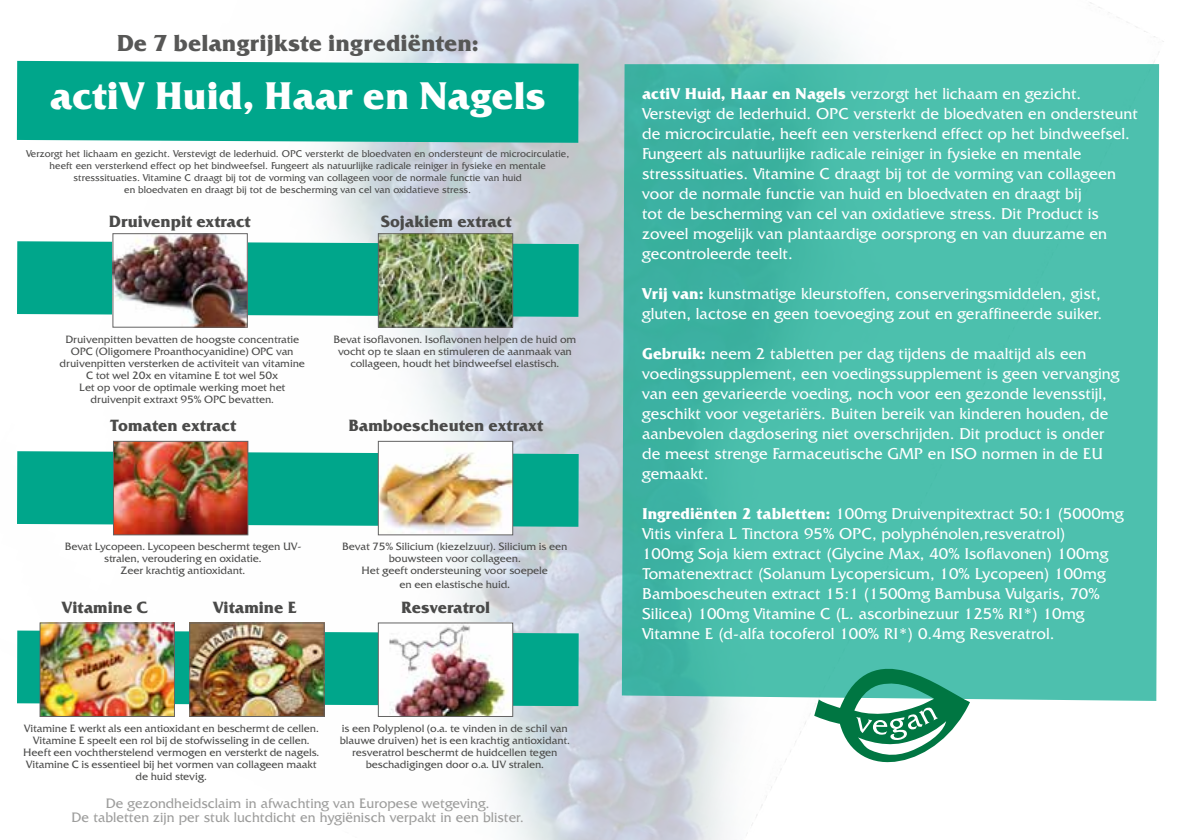
<style>
.page{position:relative;width:1191px;height:840px;background:#fff}
.page>*{position:absolute;margin:0;border:0;box-sizing:border-box;transform-origin:0 0}
.t1{font:700 40px "Friz Quadrata Itc T";color:#fff}
.t2{font:700 24px "Friz Quadrata Itc T";color:#575756}
.t3{font:700 16.8px "Friz Quadrata Itc T";color:#4a4a49}
.t4{font:16px/20px "Friz Quadrata IT Cby BT";color:#fff}
.t5{font:14px/13.8px "Friz Quadrata IT Cby BT";color:#9d9d9c;text-align:center}
.t6{font:11px/12px "Friz Quadrata Itc T";letter-spacing:-.01em;color:#4a4a49;text-align:center}
.t7{font:10px/12px "Friz Quadrata IT Cby BT";color:#4a4a49;text-align:center}
.s1{font-size:12px}
.s2{font-weight:700}
</style>
<div class="page">
<img style="left:16px;top:0;width:1148px;height:839px">
<svg style="left:17px;top:630px;width:561px;height:75px;background:#09a78e"></svg>
<div style="left:17px;top:451px;width:561px;height:75px;background:#00a68b"></div>
<div style="left:17px;top:241px;width:561px;height:75px;background:#00a68b"></div>
<div style="left:17px;top:61px;width:561px;height:82px;background:#00a68b"></div>
<svg style="left:622px;top:64px;width:537px;height:636px;background:#49bcaa"></svg>
<svg style="left:814px;top:663px;width:156px;height:113px"></svg>
<img style="left:380px;top:624px;width:131px;height:90px">
<div style="left:378px;top:622px;width:135px;height:94px;border:1px solid #646363"></div>
<img style="left:380px;top:443px;width:131px;height:90px">
<div style="left:378px;top:441px;width:135px;height:94px;border:1px solid #646363"></div>
<img style="left:380px;top:235px;width:131px;height:90px">
<div style="left:378px;top:233px;width:135px;height:94px;border:1px solid #646363"></div>
<img style="left:115px;top:443px;width:131px;height:90px">
<div style="left:113px;top:441px;width:135px;height:94px;border:1px solid #646363"></div>
<img style="left:115px;top:235px;width:131px;height:90px">
<div style="left:113px;top:233px;width:135px;height:94px;border:1px solid #646363"></div>
<img style="left:42px;top:624px;width:131px;height:90px">
<div style="left:40px;top:622px;width:135px;height:94px;border:1px solid #646363"></div>
<img style="left:191px;top:624px;width:131px;height:90px">
<div style="left:189px;top:622px;width:135px;height:94px;border:1px solid #646363"></div>
<h2 class="t2" style="left:117px;top:29px;width:363px">De 7 belangrijkste ingrediënten:</h2>
<h1 class="t1" style="left:50px;top:72px;width:497px">actiV Huid, Haar en Nagels</h1>
<p class="t7" style="left:26px;top:147px;width:545px">Verzorgt het lichaam en gezicht. Verstevigt de lederhuid. OPC versterkt de bloedvaten en ondersteunt de microcirculatie, heeft een versterkend effect op het bindweefsel. Fungeert als natuurlijke radicale reiniger in fysieke en mentale stresssituaties. Vitamine C draagt bij tot de vorming van collageen voor de normale functie van huid<br>en bloedvaten en draagt bij tot de bescherming van cel van oxidatieve stress.</p>
<p class="t3" style="left:109px;top:211px;width:143px">Druivenpit extract</p>
<p class="t3" style="left:381px;top:211px;width:132px">Sojakiem extract</p>
<p class="t6" style="left:60px;top:333px;width:247px">Druivenpitten bevatten de hoogste concentratie OPC (Oligomere Proanthocyanidine) OPC van druivenpitten versterken de activiteit van vitamine C tot wel 20x en vitamine E tot wel 50x<br>Let op voor de optimale werking moet het druivenpit extraxt 95% OPC bevatten.</p>
<p class="t3" style="left:110px;top:415px;width:127px">Tomaten extract</p>
<p class="t6" style="left:333px;top:333px;width:244px">Bevat isoflavonen. Isoflavonen helpen de huid om vocht op te slaan en stimuleren de aanmaak van collageen, houdt het bindweefsel elastisch.</p>
<p class="t3" style="left:348px;top:415px;width:196px">Bamboescheuten extraxt</p>
<p class="t6" style="left:65px;top:540px;width:238px">Bevat Lycopeen. Lycopeen beschermt tegen UV&shy;stralen, veroudering en oxidatie.<br>Zeer krachtig antioxidant.</p>
<p class="t3" style="left:62px;top:597px;width:88px">Vitamine C</p>
<p class="t3" style="left:213px;top:597px;width:85px">Vitamine E</p>
<p class="t6" style="left:342px;top:540px;width:227px">Bevat 75% Silicium (kiezelzuur). Silicium is een bouwsteen voor collageen.<br>Het geeft ondersteuning voor soepele</p>
<p class="t6" style="left:399px;top:578px;width:112px">en een elastische huid<span class="s1">.</span></p>
<p class="t3" style="left:401px;top:597px;width:91px">Resveratrol</p>
<p class="t6" style="left:23px;top:721px;width:297px">Vitamine E werkt als een antioxidant en beschermt de cellen.<br>Vitamine E speelt een rol bij de stofwisseling in de cellen.<br>Heeft een vochtherstelend vermogen en versterkt de nagels.<br>Vitamine C is essentieel bij het vormen van collageen maakt de huid stevig.</p>
<p class="t6" style="left:340px;top:721px;width:232px">is een Polyplenol (o.a. te vinden in de schil van blauwe druiven) het is een krachtig antioxidant. resveratrol beschermt de huidcellen tegen beschadigingen door o.a. UV stralen.</p>
<p class="t5" style="left:71px;top:795px;width:454px">De gezondheidsclaim in afwachting van Europese wetgeving.<br>De tabletten zijn per stuk luchtdicht en hygiënisch verpakt in een blister.</p>
<p class="t4" style="left:642px;top:83px;width:497px"><span class="s2">actiV Huid, Haar en Nagels</span> verzorgt het lichaam en gezicht.<br>Verstevigt de lederhuid. OPC versterkt de bloedvaten en ondersteunt de microcirculatie, heeft een versterkend effect op het bindweefsel.<br>Fungeert als natuurlijke radicale reiniger in fysieke en mentale stresssituaties. Vitamine C draagt bij tot de vorming van collageen voor de normale functie van huid en bloedvaten en draagt bij<br>tot de bescherming van cel van oxidatieve stress. Dit Product is zoveel mogelijk van plantaardige oorsprong en van duurzame en gecontroleerde teelt.</p>
<p class="t4" style="left:642px;top:283px;width:461px"><span class="s2">Vrij van:</span> kunstmatige kleurstoffen, conserveringsmiddelen, gist, gluten, lactose en geen toevoeging zout en geraffineerde suiker.</p>
<p class="t4" style="left:642px;top:343px;width:479px"><span class="s2">Gebruik:</span> neem 2 tabletten per dag tijdens de maaltijd als een voedingssupplement, een voedingssupplement is geen vervanging van een gevarieerde voeding, noch voor een gezonde levensstijl, geschikt voor vegetariërs. Buiten bereik van kinderen houden, de aanbevolen dagdosering niet overschrijden. Dit product is onder de meest strenge Farmaceutische GMP en ISO normen in de EU gemaakt.</p>
<p class="t4" style="left:642px;top:503px;width:483px"><span class="s2">Ingrediënten 2 tabletten:</span> 100mg Druivenpitextract 50:1 (5000mg Vitis vinfera L Tinctora 95% OPC, polyphénolen,resveratrol)<br>100mg Soja kiem extract (Glycine Max, 40% Isoflavonen) 100mg Tomatenextract (Solanum Lycopersicum, 10% Lycopeen) 100mg Bamboescheuten extract 15:1 (1500mg Bambusa Vulgaris, 70% Silicea) 100mg Vitamine C (L. ascorbinezuur 125% RI*) 10mg Vitamne E (d-alfa tocoferol 100% RI*) 0.4mg Resveratrol.</p>
</div>
